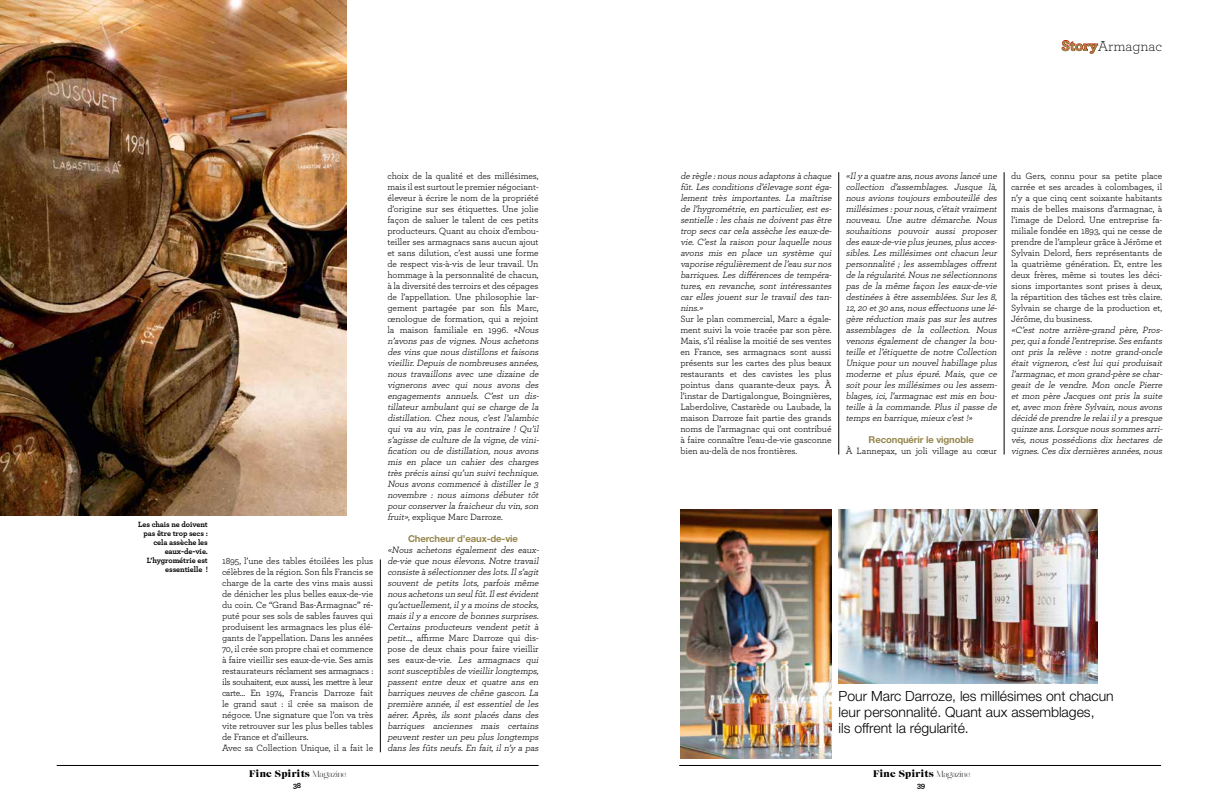
<style>
.page{position:relative;width:1219px;height:808px;background:#fff}
.page>*{position:absolute;margin:0;border:0;box-sizing:border-box;transform-origin:0 0}
.t1{font:300 15px "Archer";letter-spacing:-.01em;color:#000}
.t2{font:300 14px/16px "Helvetica Neue LT Std";color:#000}
.t3{font:10px "JME Headline";color:#000}
.t4{font:italic 9.5px/11px "Archer";color:#000;text-align:justify}
.t5{font:9.5px/11px "Archer";letter-spacing:-.01em;color:#000;text-align:justify}
.t6{font:700 9.5px "Helvetica Neue LT Std";letter-spacing:-.01em;color:#96864c}
.t7{font:700 8px/9px "Archer";letter-spacing:-.01em;color:#000;text-align:right}
.s1{font-family:"Aire Bold Pro";font-size:9px}
.s2{font-style:normal}
.s3{font-weight:700;color:#96864c}
</style>
<div class="page">
<hr style="left:679px;top:765px;width:482px;height:1px;background:#000">
<hr style="left:57px;top:765px;width:482px;height:1px;background:#000">
<svg style="left:1062px;top:40px;width:36px;height:14px"></svg>
<hr style="left:839px;top:172px;width:1px;height:282px;background:#000">
<hr style="left:1004px;top:172px;width:1px;height:282px;background:#000">
<img style="left:0;top:0;width:346px;height:516px">
<img style="left:680px;top:510px;width:151px;height:248px">
<img style="left:839px;top:510px;width:258px;height:173px">
<hr style="left:380px;top:559px;width:1px;height:193px;background:#000">
<p class="t7" style="left:138px;top:520px;width:71px">Les chais ne doivent pas être trop secs : cela assèche les eaux-de-vie.<br>L’hygrométrie est essentielle !</p>
<p class="t5" style="left:222px;top:555px;width:153px;text-align:left">1895, l’une des tables étoilées les plus célèbres de la région. Son fils Francis se charge de la carte des vins mais aussi de dénicher les plus belles eaux-de-vie du coin. Ce “Grand Bas-Armagnac” ré&shy;puté pour ses sols de sables fauves qui produisent les armagnacs les plus élé&shy;gants de l’appellation. Dans les années 70, il crée son propre chai et commence à faire vieillir ses eaux-de-vie. Ses amis restaurateurs réclament ses armagnacs : ils souhaitent, eux aussi, les mettre à leur carte… En 1974, Francis Darroze fait le grand saut : il crée sa maison de négoce. Une signature que l’on va très vite retrouver sur les plus belles tables de France et d’ailleurs.<br>Avec sa Collection Unique, il a fait le</p>
<p class="t3" style="left:249px;top:768px;width:99px">Fine Spirits <span class="s1">Magazine</span></p>
<p class="t7" style="left:293px;top:781px;width:10px">38</p>
<p class="t4" style="left:387px;top:170px;width:155px;text-align:left"><span class="s2">choix de la qualité et des millésimes, mais il est surtout le premier négociant&shy;éleveur à écrire le nom de la propriété d’origine sur ses étiquettes. Une jolie façon de saluer le talent de ces petits producteurs. Quant au choix d’embou&shy;teiller ses armagnacs sans aucun ajout et sans dilution, c’est aussi une forme de respect vis-à-vis de leur travail. Un hommage à la personnalité de chacun, à la diversité des terroirs et des cépages de l’appellation. Une philosophie lar&shy;gement partagée par son fils Marc, œnologue de formation, qui a rejoint la maison familiale en 1996.</span> «Nous n’avons pas de vignes. Nous achetons desvinsque nousdistillonsetfaisons vieillir.Depuisde nombreusesannées, nous travaillons avec une dizaine de vignerons avec qui nous avons des engagements annuels. C’est un dis&shy;tillateur ambulant qui se charge de la distillation. Chez nous, c’est l’alambic qui va au vin, pas le contraire ! Qu’il s’agisse de culture de la vigne,de vini&shy;fication ou de distillation, nous avons mis en place un cahier des charges trèsprécisainsiqu’un suivitechnique.<br>Nous avons commencé à distiller le 3 novembre : nous aimons débuter tôt pourconserverla fraicheurdu vin,son fruit»<span class="s2">, explique Marc Darroze.</span></p>
<p class="t6" style="left:408px;top:533px;width:111px">Chercheur d’eaux-de-vie</p>
<p class="t4" style="left:387px;top:544px;width:155px;text-align:left">«Nous achetons également des eaux&shy;de-vie que nous élevons. Notre travail consiste à sélectionnerdeslots.Ils’agit souvent de petits lots, parfois même nousachetonsun seulfût.Ilestévident qu’actuellement,ily a moinsde stocks, maisily a encore de bonnessurprises.<br>Certains producteurs vendent petit à petit…, <span class="s2">affirme Marc Darroze qui dis&shy;pose de deux chais pour faire vieillir ses eaux-de-vie.</span> Les armagnacs qui sontsusceptiblesde vieillirlongtemps, passent entre deux et quatre ans en barriques neuves de chêne gascon. La première année, il est essentiel de les aérer. Après, ils sont placés dans des barriques anciennes mais certains peuventresterun peu pluslongtemps danslesfûtsneufs.En fait,iln’y a pas</p>
<h1 class="t1" style="left:1061px;top:36px;width:102px"><span class="s3">Story</span>Armagnac</h1>
<p class="t4" style="left:680px;top:170px;width:155px">de règle :nousnousadaptonsà chaque fût. Les conditions d’élevage sont éga&shy;lement très importantes. La maîtrise de l’hygrométrie,en particulier,estes&shy;sentielle :leschaisne doiventpasêtre trop secscarcela assèche leseaux-de&shy;vie. C’est la raison pour laquelle nous avons mis en place un système qui vaporise régulièrementde l’eau surnos barriques. Les différences de tempéra&shy;tures, en revanche, sont intéressantes car elles jouent sur le travail des tan&shy;nins.»</p>
<p class="t5" style="left:680px;top:313px;width:153px">Sur le plan commercial, Marc a égale&shy;ment suivi la voie tracée par son père.<br>Mais, s’il réalise la moitié de ses ventes en France, ses armagnacs sont aussi présents sur les cartes des plus beaux restaurants et des cavistes les plus pointus dans quarante-deux pays. À l’instar de Dartigalongue, Boingnières, Laberdolive, Castarède ou Laubade, la maison Darroze fait partie des grands noms de l’armagnac qui ont contribué à faire connaître l’eau-de-vie gasconne bien au-delà de nos frontières.</p>
<p class="t4" style="left:846px;top:170px;width:155px">«Ily a quatre ans,nousavonslancé une collection d’assemblages. Jusque là, nous avions toujours embouteillé des millésimes:pournous,c’étaitvraiment nouveau. Une autre démarche. Nous souhaitions pouvoir aussi proposer deseaux-de-vie plusjeunes,plusacces&shy;sibles. Les millésimes ont chacun leur personnalité ; les assemblages offrent de la régularité.Nousne sélectionnons pas de la même façon les eaux-de-vie destinées à être assemblées. Sur les 8, 12,20 et30 ans,nouseffectuonsune lé&shy;gère réduction maispassurlesautres assemblages de la collection. Nous venons également de changer la bou&shy;teille et l’étiquette de notre Collection Unique pour un nouvel habillage plus moderne et plus épuré. Mais, que ce soit pour les millésimes ou les assem&shy;blages, ici, l’armagnac est mis en bou&shy;teille à la commande. Plus il passe de tempsen barrique,mieux c’est!»</p>
<p class="t6" style="left:869px;top:434px;width:107px">Reconquérir le vignoble</p>
<p class="t5" style="left:846px;top:445px;width:153px">À Lannepax, un joli village au cœur</p>
<p class="t5" style="left:1011px;top:170px;width:153px">du Gers, connu pour sa petite place carrée et ses arcades à colombages, il n’y a que cinq cent soixante habitants mais de belles maisons d’armagnac, à l’image de Delord. Une entreprise fa&shy;miliale fondée en 1893, qui ne cesse de prendre de l’ampleur grâce à Jérôme et Sylvain Delord, fiers représentants de la quatrième génération. Et, entre les deux frères, même si toutes les déci&shy;sions importantes sont prises à deux, la répartition des tâches est très claire.<br>Sylvain se charge de la production et, Jérôme, du business.</p>
<p class="t4" style="left:1011px;top:324px;width:155px">«C’est notre arrière-grand père, Pros&shy;per,quia fondé l’entreprise.Sesenfants ont pris la relève : notre grand-oncle était vigneron, c’est lui qui produisait l’armagnac,etmon grand-père se char&shy;geait de le vendre. Mon oncle Pierre et mon père Jacques ont pris la suite et,avec mon frère Sylvain,nousavons décidé de prendre le relaiily a presque quinze ans.Lorsque noussommesarri&shy;vés, nous possédions dix hectares de vignes.Cesdix dernièresannées,nous</p>
<h2 class="t2" style="left:839px;top:688px;width:277px">Pour Marc Darroze, les millésimes ont chacun leur personnalité. Quant aux assemblages,<br>ils offrent la régularité.</h2>
<p class="t3" style="left:873px;top:768px;width:99px">Fine Spirits <span class="s1">Magazine</span></p>
<p class="t7" style="left:917px;top:781px;width:10px">39</p>
</div>
